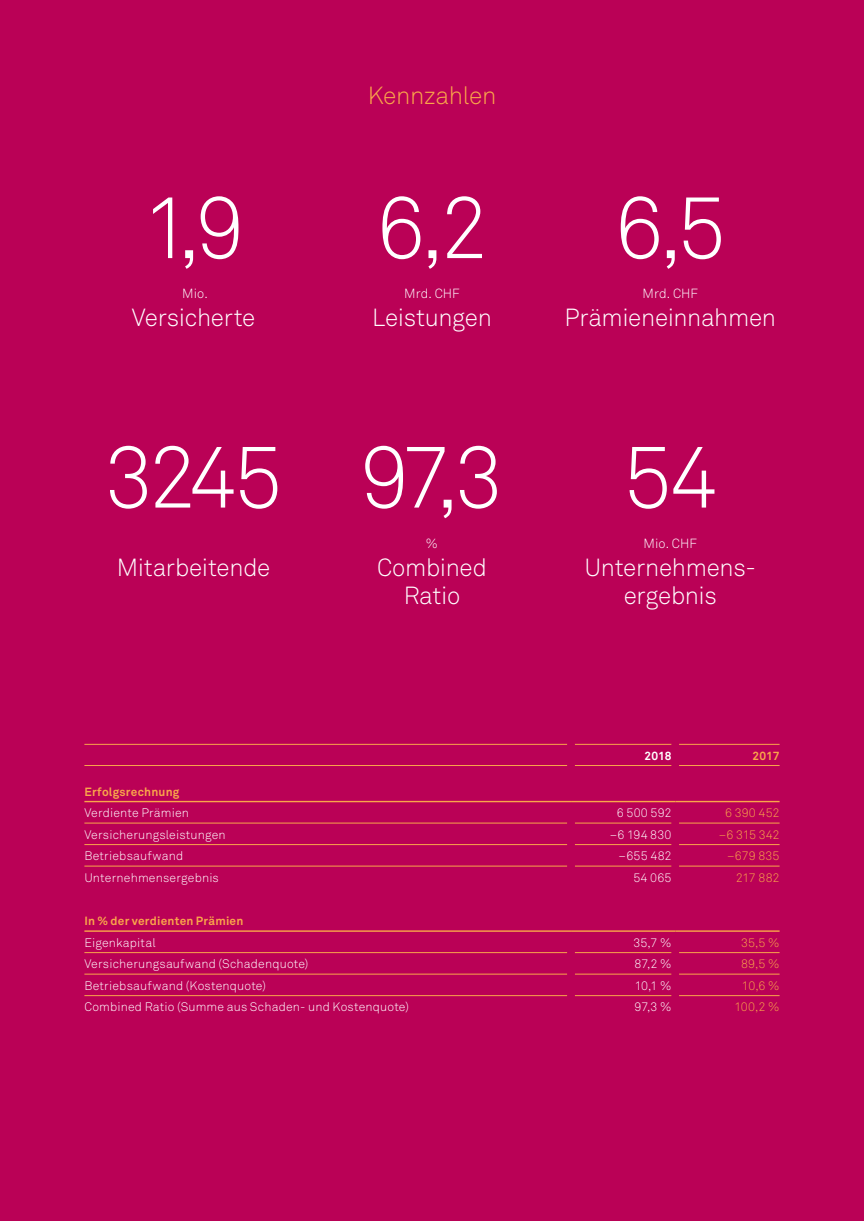
<style>
.page{position:relative;width:864px;height:1221px;background:#fff}
.page>*{position:absolute;margin:0;border:0;box-sizing:border-box;transform-origin:0 0}
.t1{font:87.15px "Akkurat Light Office";letter-spacing:-.08em;color:#fff}
.t2{font:24.5px/28px "Akkurat Light Office";letter-spacing:-.01em;color:#fff;text-align:center}
.t3{font:24.5px "Akkurat Light Office";letter-spacing:-.02em;color:#f9a64a}
.t4{font:13.12px "Akkurat Light Office";letter-spacing:.005em;color:#fff}
.t5{font:12.25px "Akkurat Light Office";letter-spacing:.015em;color:#fff}
.t6{font:12.25px "Akkurat Light Office";color:#f9a64a}
.t7{font:700 11.9px "Akkurat Office";letter-spacing:.02em;color:#f9a64a}
.t8{font:700 11.9px "Akkurat Office";color:#fff}
</style>
<div class="page">
<div style="left:0;top:0;width:863px;height:1220px;background:#ba0156"></div>
<hr style="left:84px;top:744px;width:483px;height:1px;background:#f9a64a">
<hr style="left:574px;top:744px;width:97px;height:1px;background:#f9a64a">
<hr style="left:678px;top:744px;width:101px;height:1px;background:#f9a64a">
<hr style="left:84px;top:765px;width:483px;height:1px;background:#f9a64a">
<hr style="left:574px;top:765px;width:97px;height:1px;background:#f9a64a">
<hr style="left:678px;top:765px;width:101px;height:1px;background:#f9a64a">
<hr style="left:84px;top:822px;width:483px;height:1px;background:#f9a64a">
<hr style="left:574px;top:822px;width:97px;height:1px;background:#f9a64a">
<hr style="left:678px;top:822px;width:101px;height:1px;background:#f9a64a">
<hr style="left:84px;top:844px;width:483px;height:1px;background:#f9a64a">
<hr style="left:574px;top:844px;width:97px;height:1px;background:#f9a64a">
<hr style="left:678px;top:844px;width:101px;height:1px;background:#f9a64a">
<hr style="left:84px;top:865px;width:483px;height:1px;background:#f9a64a">
<hr style="left:574px;top:865px;width:97px;height:1px;background:#f9a64a">
<hr style="left:678px;top:865px;width:101px;height:1px;background:#f9a64a">
<hr style="left:84px;top:952px;width:483px;height:1px;background:#f9a64a">
<hr style="left:574px;top:952px;width:97px;height:1px;background:#f9a64a">
<hr style="left:678px;top:952px;width:101px;height:1px;background:#f9a64a">
<hr style="left:84px;top:973px;width:483px;height:1px;background:#f9a64a">
<hr style="left:574px;top:973px;width:97px;height:1px;background:#f9a64a">
<hr style="left:678px;top:973px;width:101px;height:1px;background:#f9a64a">
<hr style="left:84px;top:995px;width:483px;height:1px;background:#f9a64a">
<hr style="left:574px;top:995px;width:97px;height:1px;background:#f9a64a">
<hr style="left:678px;top:995px;width:101px;height:1px;background:#f9a64a">
<hr style="left:84px;top:800px;width:486px;height:2px;background:#f9a64a">
<hr style="left:570px;top:800px;width:105px;height:2px;background:#f9a64a">
<hr style="left:675px;top:800px;width:104px;height:2px;background:#f9a64a">
<hr style="left:84px;top:930px;width:486px;height:1px;background:#f9a64a">
<hr style="left:570px;top:930px;width:105px;height:1px;background:#f9a64a">
<hr style="left:675px;top:930px;width:104px;height:1px;background:#f9a64a">
<h2 class="t3" style="left:367px;top:80px;width:130px">Kennzahlen</h2>
<h1 class="t1" style="left:143px;top:176px;width:103px">1,9</h1>
<h1 class="t1" style="left:614px;top:176px;width:113px">6,5</h1>
<h1 class="t1" style="left:376px;top:176px;width:113px">6,2</h1>
<p class="t4" style="left:182px;top:286px;width:27px">Mio.</p>
<h2 class="t2" style="left:132px;top:304px;width:125px">Versicherte</h2>
<h1 class="t1" style="left:105px;top:425px;width:179px">3245</h1>
<h2 class="t2" style="left:117px;top:553px;width:155px">Mitarbeitende</h2>
<p class="t4" style="left:404px;top:286px;width:57px">Mrd. CHF</p>
<h2 class="t2" style="left:372px;top:304px;width:121px">Leistungen</h2>
<h1 class="t1" style="left:360px;top:425px;width:145px">97,3</h1>
<p class="t4" style="left:426px;top:535px;width:14px">%</p>
<h2 class="t2" style="left:377px;top:553px;width:111px">Combined<br>Ratio</h2>
<p class="t4" style="left:642px;top:286px;width:57px">Mrd. CHF</p>
<h2 class="t2" style="left:564px;top:304px;width:213px">Prämieneinnahmen</h2>
<h1 class="t1" style="left:622px;top:425px;width:96px">54</h1>
<p class="t4" style="left:643px;top:535px;width:55px">Mio. CHF</p>
<h2 class="t2" style="left:584px;top:553px;width:169px">Unternehmens&shy;ergebnis</h2>
<p class="t8" style="left:644px;top:748px;width:28px">2018</p>
<p class="t7" style="left:752px;top:748px;width:28px">2017</p>
<p class="t7" style="left:84px;top:784px;width:96px">Erfolgsrechnung</p>
<p class="t5" style="left:84px;top:805px;width:106px">Verdiente Prämien</p>
<p class="t5" style="left:616px;top:805px;width:56px">6 500 592</p>
<p class="t6" style="left:724px;top:805px;width:56px">6 390 452</p>
<p class="t5" style="left:84px;top:827px;width:143px">Versicherungsleistungen</p>
<p class="t5" style="left:609px;top:827px;width:63px">–6 194 830</p>
<p class="t6" style="left:718px;top:827px;width:62px">–6 315 342</p>
<p class="t5" style="left:84px;top:848px;width:100px">Betriebsaufwand</p>
<p class="t5" style="left:618px;top:848px;width:54px">–655 482</p>
<p class="t6" style="left:726px;top:848px;width:54px">–679 835</p>
<p class="t5" style="left:84px;top:870px;width:136px">Unternehmensergebnis</p>
<p class="t5" style="left:633px;top:870px;width:40px">54 065</p>
<p class="t6" style="left:735px;top:870px;width:45px">217 882</p>
<p class="t7" style="left:84px;top:913px;width:160px">In % der verdienten Prämien</p>
<p class="t5" style="left:84px;top:935px;width:73px">Eigenkapital</p>
<p class="t5" style="left:633px;top:935px;width:40px">35,7 %</p>
<p class="t6" style="left:740px;top:935px;width:40px">35,5 %</p>
<p class="t5" style="left:84px;top:956px;width:225px">Versicherungsaufwand (Schadenquote)</p>
<p class="t5" style="left:634px;top:956px;width:38px">87,2 %</p>
<p class="t6" style="left:740px;top:956px;width:40px">89,5 %</p>
<p class="t5" style="left:84px;top:978px;width:183px">Betriebsaufwand (Kostenquote)</p>
<p class="t5" style="left:634px;top:978px;width:38px">10,1 %</p>
<p class="t6" style="left:741px;top:978px;width:39px">10,6 %</p>
<p class="t5" style="left:84px;top:999px;width:326px">Combined Ratio (Summe aus Schaden- und Kostenquote)</p>
<p class="t5" style="left:634px;top:999px;width:38px">97,3 %</p>
<p class="t6" style="left:734px;top:999px;width:47px">100,2 %</p>
</div>
